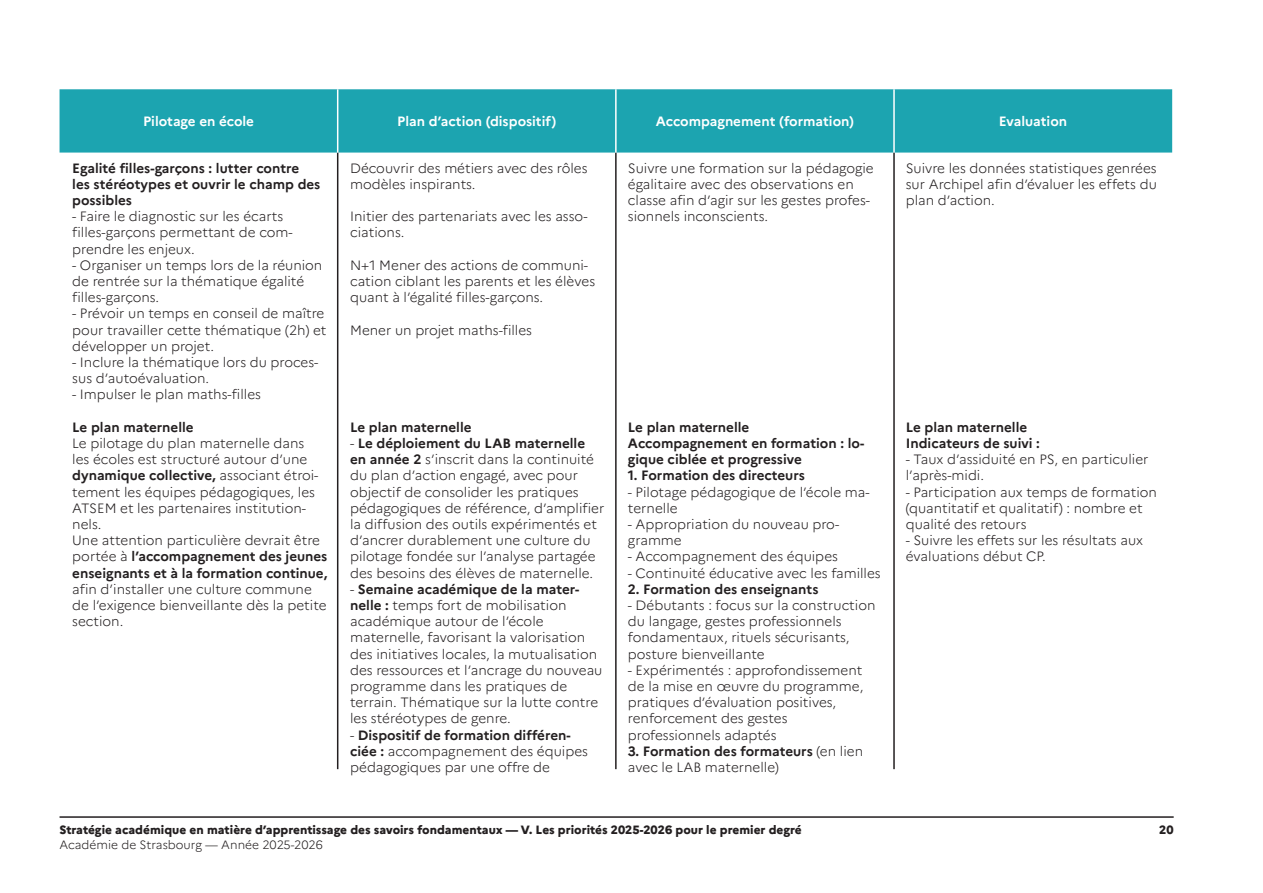
<style>
.page{position:relative;width:1263px;height:893px;background:#fff}
.page>*{position:absolute;margin:0;border:0;box-sizing:border-box;transform-origin:0 0}
.t1{font:300 13.5px/16.2px "Marianne";color:#231f20}
.t2{font:700 13.5px/16.2px "Marianne";color:#231f20}
.t3{font:700 13.5px "Marianne";color:#fff}
.t4{font:800 12px "Marianne";color:#231f20}
.t5{font:300 12px "Marianne";color:#231f20}
.s1{font-weight:700}
</style>
<div class="page">
<hr style="left:60px;top:816px;width:1114px;height:2px;background:#231f20">
<div style="left:60px;top:89px;width:1112px;height:64px;background:#1ca4b0"></div>
<hr style="left:337px;top:153px;width:1px;height:616px;background:#231f20">
<hr style="left:615px;top:153px;width:2px;height:616px;background:#231f20">
<hr style="left:893px;top:153px;width:2px;height:616px;background:#231f20">
<hr style="left:337px;top:89px;width:1px;height:64px;background:#fff">
<hr style="left:615px;top:89px;width:2px;height:64px;background:#fff">
<hr style="left:893px;top:89px;width:2px;height:64px;background:#fff">
<p class="t3" style="left:143px;top:111px;width:113px">Pilotage en école</p>
<p class="t3" style="left:397px;top:111px;width:161px">Plan d’action (dispositif)</p>
<p class="t3" style="left:656px;top:111px;width:200px">Accompagnement (formation)</p>
<p class="t3" style="left:999px;top:111px;width:70px">Evaluation</p>
<p class="t1" style="left:350px;top:159px;width:239px">Découvrir des métiers avec des rôles modèles inspirants.</p>
<p class="t1" style="left:350px;top:207px;width:239px">Initier des partenariats avec les asso&shy;ciations.</p>
<p class="t1" style="left:350px;top:256px;width:247px">N+1 Mener des actions de communi&shy;cation ciblant les parents et les élèves quant à l’égalité filles-garçons.</p>
<p class="t1" style="left:350px;top:321px;width:184px">Mener un projet maths-filles</p>
<p class="t2" style="left:72px;top:159px;width:250px">Egalité filles-garçons : lutter contre<br>les stéréotypes et ouvrir le champ des possibles</p>
<p class="t1" style="left:72px;top:207px;width:222px">- Faire le diagnostic sur les écarts filles-garçons permettant de com&shy;prendre les enjeux.</p>
<p class="t1" style="left:72px;top:256px;width:252px">- Organiser un temps lors de la réunion de rentrée sur la thématique égalité filles-garçons.</p>
<p class="t1" style="left:72px;top:304px;width:256px">- Prévoir un temps en conseil de maître pour travailler cette thématique (2h) et développer un projet.</p>
<p class="t1" style="left:72px;top:353px;width:248px">- Inclure la thématique lors du proces&shy;sus d’autoévaluation.</p>
<p class="t1" style="left:72px;top:385px;width:190px">- Impulser le plan maths-filles</p>
<p class="t2" style="left:72px;top:418px;width:123px">Le plan maternelle</p>
<p class="t1" style="left:72px;top:434px;width:248px">Le pilotage du plan maternelle dans les écoles est structuré autour d’une <span class="s1">dynamique collective,</span> associant étroi&shy;tement les équipes pédagogiques, les<br>ATSEM et les partenaires institution&shy;nels.</p>
<p class="t1" style="left:72px;top:531px;width:257px">Une attention particulière devrait être portée à <span class="s1">l’accompagnement des jeunes enseignants et à la formation continue, </span>afin d’installer une culture commune de l’exigence bienveillante dès la petite section.</p>
<p class="t1" style="left:628px;top:159px;width:247px">Suivre une formation sur la pédagogie égalitaire avec des observations en classe afin d’agir sur les gestes profes&shy;sionnels inconscients.</p>
<p class="t1" style="left:906px;top:159px;width:253px;text-align:justify">Suivre les données statistiques genrées sur Archipel afin d’évaluer les effets du plan d’action.</p>
<p class="t2" style="left:350px;top:418px;width:123px">Le plan maternelle</p>
<p class="t1" style="left:350px;top:434px;width:256px">- <span class="s1">Le déploiement du LAB maternelle en année 2</span> s’inscrit dans la continuité du plan d’action engagé, avec pour objectif de consolider les pratiques pédagogiques de référence, d’amplifier la diffusion des outils expérimentés et d’ancrer durablement une culture du pilotage fondée sur l’analyse partagée des besoins des élèves de maternelle.</p>
<p class="t1" style="left:350px;top:580px;width:254px">- <span class="s1">Semaine académique de la mater&shy;nelle :</span> temps fort de mobilisation académique autour de l’école maternelle, favorisant la valorisation des initiatives locales, la mutualisation des ressources et l’ancrage du nouveau programme dans les pratiques de terrain. Thématique sur la lutte contre les stéréotypes de genre.</p>
<p class="t1" style="left:350px;top:726px;width:239px">- <span class="s1">Dispositif de formation différen&shy;ciée :</span> accompagnement des équipes pédagogiques par une offre de</p>
<p class="t2" style="left:628px;top:418px;width:123px">Le plan maternelle</p>
<p class="t2" style="left:628px;top:434px;width:238px">Accompagnement en formation : lo&shy;gique ciblée et progressive</p>
<p class="t2" style="left:628px;top:466px;width:179px">1. Formation des directeurs</p>
<p class="t1" style="left:628px;top:483px;width:243px">- Pilotage pédagogique de l’école ma&shy;ternelle</p>
<p class="t1" style="left:628px;top:515px;width:213px">- Appropriation du nouveau pro&shy;gramme</p>
<p class="t1" style="left:628px;top:547px;width:212px">- Accompagnement des équipes</p>
<p class="t1" style="left:628px;top:564px;width:254px">- Continuité éducative avec les familles</p>
<p class="t2" style="left:628px;top:580px;width:192px">2. Formation des enseignants</p>
<p class="t1" style="left:628px;top:596px;width:249px">- Débutants : focus sur la construction du langage, gestes professionnels fondamentaux, rituels sécurisants, posture bienveillante</p>
<p class="t1" style="left:628px;top:661px;width:237px">- Expérimentés : approfondissement de la mise en œuvre du programme, pratiques d’évaluation positives, renforcement des gestes professionnels adaptés</p>
<p class="t1" style="left:628px;top:742px;width:237px"><span class="s1">3. Formation des formateurs</span> (en lien avec le LAB maternelle)</p>
<p class="t2" style="left:906px;top:418px;width:123px">Le plan maternelle</p>
<p class="t2" style="left:906px;top:434px;width:136px">Indicateurs de suivi :</p>
<p class="t1" style="left:906px;top:450px;width:244px">- Taux d’assiduité en PS, en particulier l’après-midi.</p>
<p class="t1" style="left:906px;top:483px;width:253px">- Participation aux temps de formation (quantitatif et qualitatif) : nombre et qualité des retours</p>
<p class="t1" style="left:906px;top:531px;width:239px">- Suivre les effets sur les résultats aux évaluations début CP.</p>
<p class="t4" style="left:60px;top:821px;width:744px">Stratégie académique en matière d’apprentissage des savoirs fondamentaux — V. Les priorités 2025-2026 pour le premier degré</p>
<p class="t5" style="left:60px;top:835px;width:265px">Académie de Strasbourg — Année 2025-2026</p>
<p class="t4" style="left:1159px;top:821px;width:16px">20</p>
</div>
